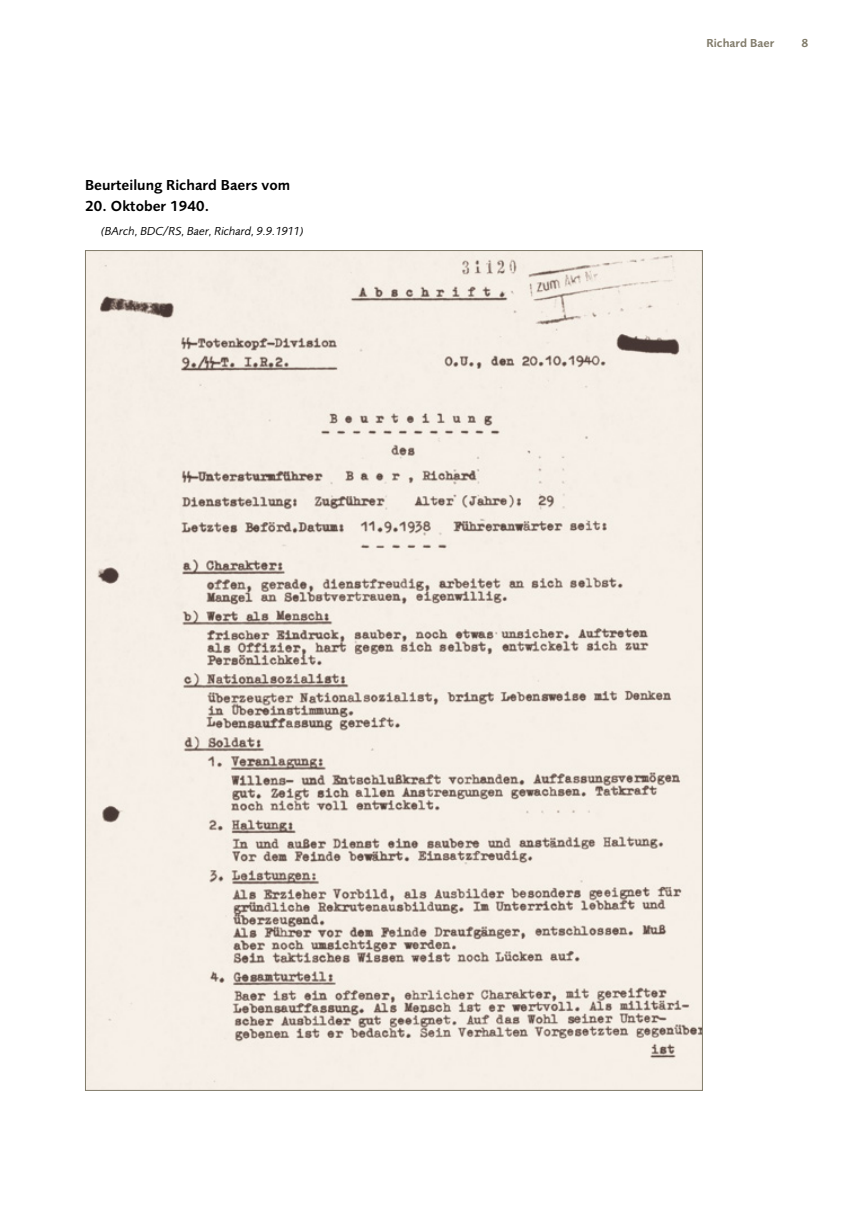
<style>
.page{position:relative;width:851px;height:1212px;background:#fff}
.page>*{position:absolute;margin:0;border:0;box-sizing:border-box;transform-origin:0 0}
.t1{font:15px "Foundry Sans Demi CE";color:#000}
.t2{font:12px "Foundry Sans Book Italic CE";color:#000}
.t3{font:12px "Foundry Sans Demi CE";color:#817b6a}
</style>
<div class="page">
<img style="left:87px;top:252px;width:613px;height:837px">
<p class="t1" style="left:85px;top:176px;width:206px">Beurteilung Richard Baers vom</p>
<p class="t1" style="left:85px;top:197px;width:126px">20. Oktober 1940.</p>
<p class="t2" style="left:101px;top:224px;width:204px">(BArch, BDC/RS, Baer, Richard, 9.9.1911)</p>
<p class="t3" style="left:706px;top:36px;width:69px">Richard Baer</p>
<p class="t3" style="left:801px;top:36px;width:8px">8</p>
</div>
